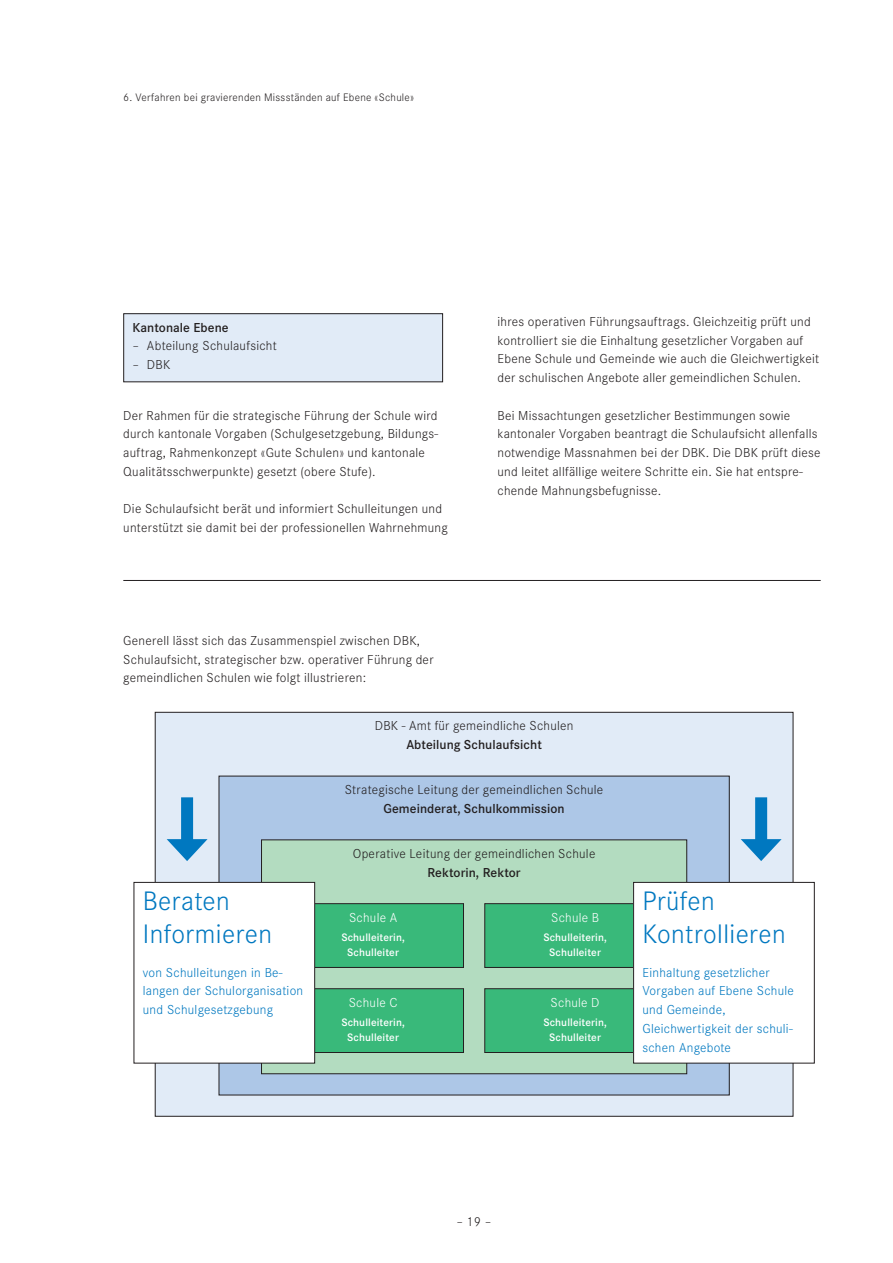
<style>
.page{position:relative;width:893px;height:1263px;background:#fff}
.page>*{position:absolute;margin:0;border:0;box-sizing:border-box;transform-origin:0 0}
.t1{font:300 27.75px/33px "Corporate S";letter-spacing:.015em;color:#0078c0}
.t2{font:300 13.5px/18.8px "Corporate S";letter-spacing:.02em;color:#231f20}
.t3{font:300 13.5px/18.8px "Corporate S";letter-spacing:.02em;color:#0078c0}
.t4{font:600 13.5px "Corporate S";letter-spacing:.005em;color:#231f20}
.t5{font:300 13.5px "Corporate S";letter-spacing:.02em;color:#fff}
.t6{font:600 11.25px/15px "Corporate S";letter-spacing:.01em;color:#fff;text-align:center}
.t7{font:300 11.25px "Corporate S";letter-spacing:.025em;color:#231f20}
</style>
<div class="page">
<div style="left:124px;top:314px;width:319px;height:68px;background:#e1ebf7"></div>
<div style="left:123px;top:313px;width:320px;height:69px;border:1px solid #231f20"></div>
<div style="left:155px;top:712px;width:638px;height:404px;background:#e1ebf7"></div>
<div style="left:219px;top:776px;width:510px;height:319px;background:#adc7e7"></div>
<div style="left:261px;top:840px;width:426px;height:234px;background:#b3dcc0"></div>
<div style="left:283px;top:904px;width:180px;height:63px;background:#39b97a"></div>
<div style="left:282px;top:903px;width:182px;height:65px;border:1px solid #231f20"></div>
<div style="left:485px;top:904px;width:180px;height:63px;background:#39b97a"></div>
<div style="left:484px;top:903px;width:182px;height:65px;border:1px solid #231f20"></div>
<div style="left:283px;top:989px;width:180px;height:63px;background:#39b97a"></div>
<div style="left:282px;top:988px;width:182px;height:65px;border:1px solid #231f20"></div>
<div style="left:485px;top:989px;width:180px;height:63px;background:#39b97a"></div>
<div style="left:484px;top:988px;width:182px;height:65px;border:1px solid #231f20"></div>
<div style="left:134px;top:882px;width:181px;height:181px;background:#fff"></div>
<div style="left:134px;top:882px;width:181px;height:181px;border:1px solid #231f20"></div>
<div style="left:634px;top:882px;width:180px;height:181px;background:#fff"></div>
<div style="left:633px;top:882px;width:182px;height:181px;border:1px solid #231f20"></div>
<div style="left:181px;top:797px;width:12px;height:51px;background:#0078c0"></div>
<svg style="left:167px;top:839px;width:41px;height:22px"></svg>
<div style="left:755px;top:797px;width:12px;height:51px;background:#0078c0"></div>
<svg style="left:741px;top:839px;width:41px;height:22px"></svg>
<hr style="left:123px;top:580px;width:698px;height:1px;background:#231f20">
<p class="t7" style="left:123px;top:90px;width:292px">6. Verfahren bei gravierenden Missständen auf Ebene «Schule»</p>
<p class="t4" style="left:133px;top:318px;width:98px">Kantonale Ebene</p>
<p class="t2" style="left:133px;top:336px;width:146px">– Abteilung Schulaufsicht</p>
<p class="t2" style="left:133px;top:355px;width:39px">– DBK</p>
<p class="t2" style="left:123px;top:405px;width:316px">Der Rahmen für die strategische Führung der Schule wird durch kantonale Vorgaben (Schulgesetzgebung, Bildungs&shy;auftrag, Rahmenkonzept «Gute Schulen» und kantonale Qualitätsschwerpunkte) gesetzt (obere Stufe).</p>
<p class="t2" style="left:123px;top:499px;width:326px">Die Schulaufsicht berät und informiert Schulleitungen und unterstützt sie damit bei der professionellen Wahrnehmung</p>
<p class="t2" style="left:123px;top:630px;width:312px">Generell lässt sich das Zusammenspiel zwischen DBK,<br>Schulaufsicht, strategischer bzw. operativer Führung der gemeindlichen Schulen wie folgt illustrieren:</p>
<p class="t2" style="left:497px;top:312px;width:323px">ihres operativen Führungsauftrags. Gleichzeitig prüft und kontrolliert sie die Einhaltung gesetzlicher Vorgaben auf Ebene Schule und Gemeinde wie auch die Gleichwertigkeit der schulischen Angebote aller gemeindlichen Schulen.</p>
<p class="t2" style="left:497px;top:405px;width:325px">Bei Missachtungen gesetzlicher Bestimmungen sowie kantonaler Vorgaben beantragt die Schulaufsicht allenfalls notwendige Massnahmen bei der DBK. Die DBK prüft diese und leitet allfällige weitere Schritte ein. Sie hat entspre&shy;chende Mahnungsbefugnisse.</p>
<h1 class="t1" style="left:143px;top:883px;width:131px">Beraten<br>Informieren</h1>
<p class="t3" style="left:143px;top:962px;width:162px">von Schulleitungen in Be&shy;langen der Schulorganisation und Schulgesetzgebung</p>
<p class="t2" style="left:375px;top:716px;width:200px">DBK - Amt für gemeindliche Schulen</p>
<p class="t4" style="left:406px;top:735px;width:137px">Abteilung Schulaufsicht</p>
<p class="t2" style="left:345px;top:780px;width:260px">Strategische Leitung der gemeindlichen Schule</p>
<p class="t4" style="left:383px;top:799px;width:183px">Gemeinderat, Schulkommission</p>
<p class="t2" style="left:353px;top:843px;width:244px">Operative Leitung der gemeindlichen Schule</p>
<p class="t4" style="left:428px;top:863px;width:95px">Rektorin, Rektor</p>
<p class="t5" style="left:349px;top:909px;width:50px">Schule A</p>
<p class="t6" style="left:341px;top:929px;width:65px">Schulleiterin,<br>Schulleiter</p>
<p class="t5" style="left:551px;top:909px;width:49px">Schule B</p>
<p class="t6" style="left:543px;top:929px;width:65px">Schulleiterin,<br>Schulleiter</p>
<p class="t5" style="left:349px;top:994px;width:50px">Schule C</p>
<p class="t6" style="left:341px;top:1014px;width:65px">Schulleiterin,<br>Schulleiter</p>
<p class="t5" style="left:551px;top:994px;width:51px">Schule D</p>
<p class="t6" style="left:543px;top:1014px;width:65px">Schulleiterin,<br>Schulleiter</p>
<h1 class="t1" style="left:642px;top:883px;width:145px">Prüfen<br>Kontrollieren</h1>
<p class="t3" style="left:642px;top:962px;width:153px">Einhaltung gesetzlicher<br>Vorgaben auf Ebene Schule und Gemeinde,<br>Gleichwertigkeit der schuli&shy;schen Angebote</p>
<p class="t2" style="left:457px;top:1212px;width:36px">– 19 –</p>
</div>
